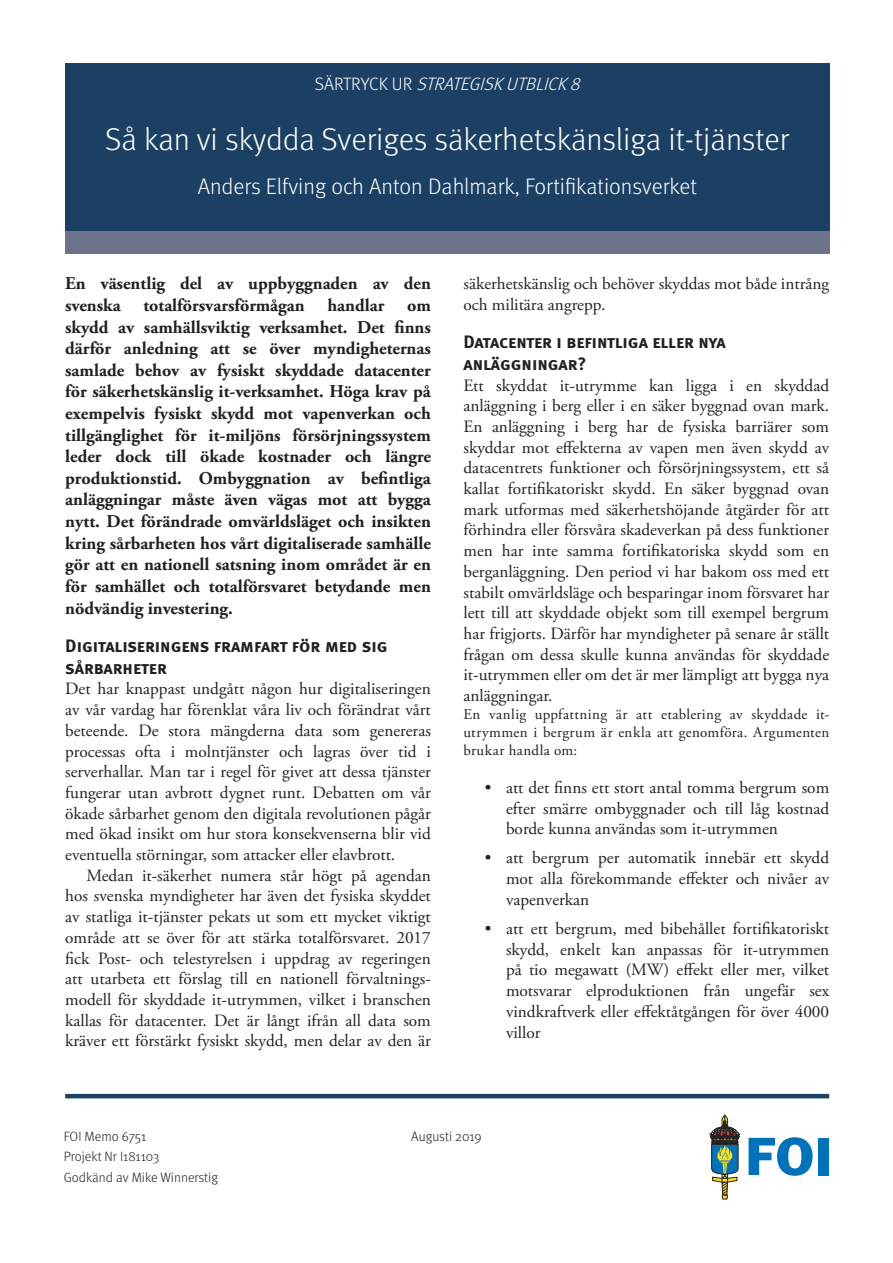
<style>
.page{position:relative;width:893px;height:1263px;background:#fff}
.page>*{position:absolute;margin:0;border:0;box-sizing:border-box;transform-origin:0 0}
.Rubrik_1{font:300 31.5px "Meta";color:#fff}
.Rubrik_2{font:300 22.5px "Meta";color:#fff}
.Ingress{font:700 18px/21.6px "Adobe Garamond Pro";color:#231f20}
.Rubrik_3{font:18px/21.6px "Meta Bold Caps";color:#231f20}
.Projekttitel{font:italic 300 18px "Meta";color:#fff}
.Brödtext_första{font:17.25px/20.7px "Adobe Garamond Pro";color:#231f20;text-align:justify}
.Brödtext_indrag{font:17.25px/20.7px "Adobe Garamond Pro";color:#231f20;text-align:justify}
.STRUT_Brödtext{font:15px/18px "Adobe Garamond Pro";letter-spacing:.025em;color:#231f20;text-align:justify}
.Sidfot_sid_1{font:300 13.5px "Meta";color:#231f20}
.s1{font-style:normal}
</style>
<div class="page">
<div style="left:65px;top:208px;width:764px;height:46px;background:#6d738d"></div>
<div style="left:65px;top:63px;width:764px;height:167px;background:#1b4064"></div>
<hr style="left:65px;top:1094px;width:764px;height:4px;background:#1b4064">
<svg style="left:749px;top:1137px;width:64px;height:39px"></svg>
<div style="left:818px;top:1138px;width:11px;height:37px;background:#0072bc"></div>
<svg style="left:710px;top:1115px;width:30px;height:84px"></svg>
<p class="Projekttitel" style="left:315px;top:74px;width:272px"><span class="s1">S Ä R T R Y C K U R</span> STRATEGISKUTBLICK8</p>
<p class="Rubrik_1" style="left:105px;top:122px;width:685px">Så kan vi skydda Sveriges säkerhetskänsliga it-tjänster</p>
<p class="Rubrik_2" style="left:198px;top:174px;width:501px">Anders Elfving och Anton Dahlmark, Fortifikationsverket</p>
<p class="Ingress" style="left:65px;top:273px;width:367px">En väsentlig del av uppbyggnaden av den svenska</p>
<p class="Ingress" style="left:143px;top:295px;width:163px">totalförsvarsförmågan</p>
<p class="Ingress" style="left:327px;top:295px;width:59px">handlar</p>
<p class="Ingress" style="left:65px;top:295px;width:367px;text-align:justify;text-indent:342px">om skydd av samhällsviktig verksamhet. Det finns därför anledning att se över myndigheternas samlade behov av fysiskt skyddade datacenter för säkerhetskänslig it-verksamhet. Höga krav på exempelvis fysiskt skydd mot vapenverkan och tillgänglighet för it-miljöns försörjningssystem leder dock till ökade kostnader och längre produktionstid. Ombyggnation av befintliga anläggningar måste även vägas mot att bygga nytt. Det förändrade omvärldsläget och insikten kring sårbarheten hos vårt digitaliserade samhälle gör att en nationell satsning inom området är en för samhället och totalförsvaret betydande men nödvändig investering.</p>
<p class="Rubrik_3" style="left:65px;top:635px;width:324px">Digitaliseringens framfart för med sig sårbarheter</p>
<p class="Brödtext_första" style="left:65px;top:679px;width:367px">Det har knappast undgått någon hur digitaliseringen av vår vardag har förenklat våra liv och förändrat vårt beteende. De stora mängderna data som genereras processas ofta i molntjänster och lagras över tid i serverhallar. Man tar i regel för givet att dessa tjänster fungerar utan avbrott dygnet runt. Debatten om vår ökade sårbarhet genom den digitala revolutionen pågår med ökad insikt om hur stora konsekvenserna blir vid eventuella störningar, som attacker eller elavbrott.</p>
<p class="Brödtext_indrag" style="left:65px;top:865px;width:367px;text-indent:21px">Medan it-säkerhet numera står högt på agendan hos svenska myndigheter har även det fysiska skyddet av statliga it-tjänster pekats ut som ett mycket viktigt område att se över för att stärka totalförsvaret. 2017 fick Post- och telestyrelsen i uppdrag av regeringen att utarbeta ett förslag till en nationell förvaltnings&shy;modell för skyddade it-utrymmen, vilket i branschen kallas för datacenter. Det är långt ifrån all data som kräver ett förstärkt fysiskt skydd, men delar av den är</p>
<p class="Brödtext_indrag" style="left:463px;top:274px;width:367px">säkerhetskänslig och behöver skyddas mot både intrång och militära angrepp.</p>
<p class="Rubrik_3" style="left:463px;top:331px;width:264px">Datacenter i befintliga eller nya anläggningar?</p>
<p class="Brödtext_första" style="left:463px;top:375px;width:367px">Ett skyddat it-utrymme kan ligga i en skyddad anläggning i berg eller i en säker byggnad ovan mark.<br>En anläggning i berg har de fysiska barriärer som skyddar mot effekterna av vapen men även skydd av datacentrets funktioner och försörjningssystem, ett så kallat fortifikatoriskt skydd. En säker byggnad ovan mark utformas med säkerhetshöjande åtgärder för att förhindra eller försvåra skadeverkan på dess funktioner men har inte samma fortifikatoriska skydd som en berganläggning. Den period vi har bakom oss med ett stabilt omvärldsläge och besparingar inom försvaret har lett till att skyddade objekt som till exempel bergrum har frigjorts. Därför har myndigheter på senare år ställt frågan om dessa skulle kunna användas för skyddade it-utrymmen eller om det är mer lämpligt att bygga nya anläggningar.</p>
<p class="STRUT_Brödtext" style="left:463px;top:706px;width:367px">En vanlig uppfattning är att etablering av skyddade it&shy;utrymmen i bergrum är enkla att genomföra. Argumenten brukar handla om:</p>
<p class="Brödtext_första" style="left:506px;top:777px;width:325px;text-indent:-21px">• att det finns ett stort antal tomma bergrum som efter smärre ombyggnader och till låg kostnad borde kunna användas som it-utrymmen</p>
<p class="Brödtext_första" style="left:506px;top:848px;width:325px;text-indent:-21px">• att bergrum per automatik innebär ett skydd mot alla förekommande effekter och nivåer av vapenverkan</p>
<p class="Brödtext_första" style="left:506px;top:919px;width:325px;text-indent:-21px">• att ett bergrum, med bibehållet fortifikatoriskt skydd, enkelt kan anpassas för it-utrymmen på tio megawatt (MW) effekt eller mer, vilket motsvarar elproduktionen från ungefär sex vindkraftverk eller effektåtgången för över 4000 villor</p>
<p class="Sidfot_sid_1" style="left:64px;top:1128px;width:84px">FOI Memo 6751</p>
<p class="Sidfot_sid_1" style="left:411px;top:1128px;width:72px">Augusti 2019</p>
<p class="Sidfot_sid_1" style="left:64px;top:1149px;width:97px">Projekt Nr I181103</p>
<p class="Sidfot_sid_1" style="left:64px;top:1169px;width:156px">Godkänd av Mike Winnerstig</p>
</div>
